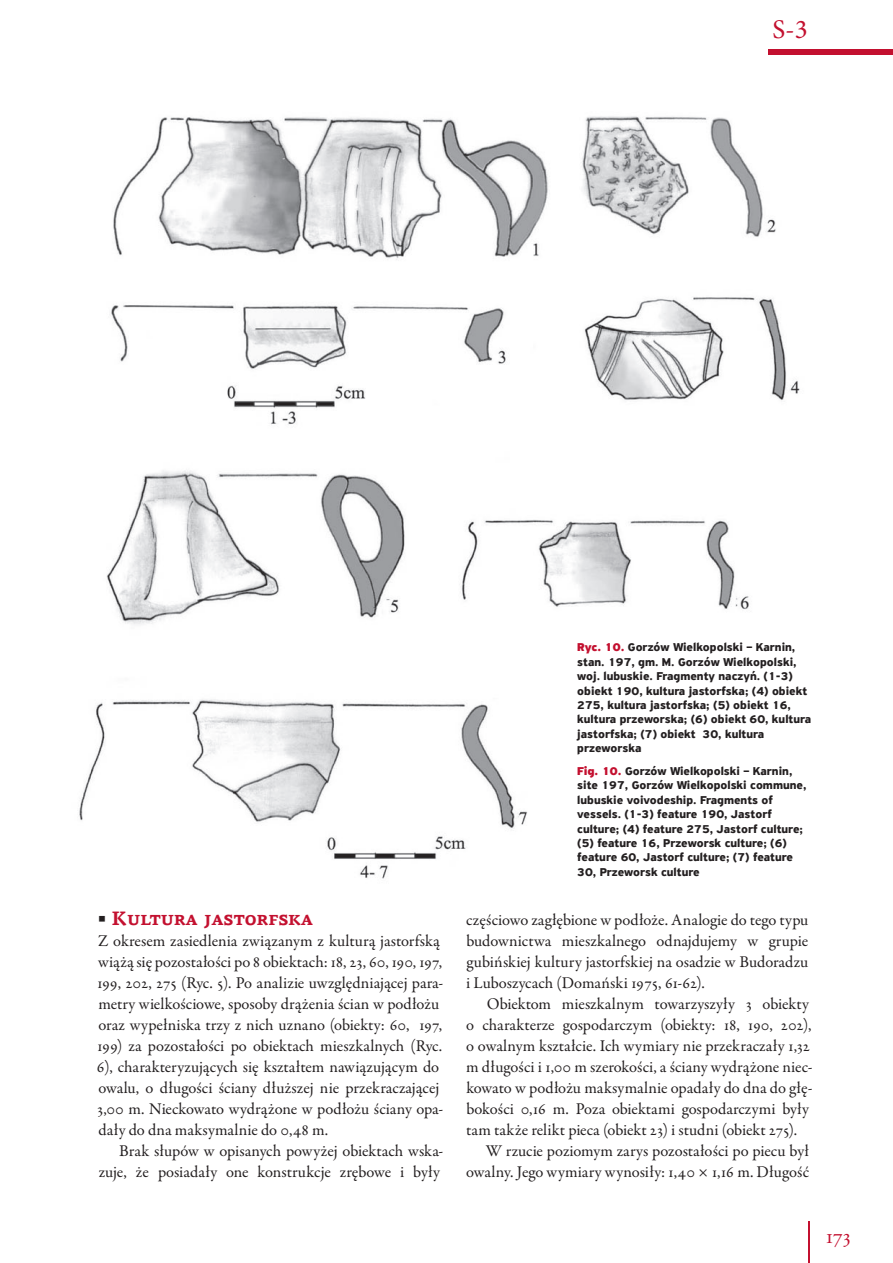
<style>
.page{position:relative;width:893px;height:1263px;background:#fff}
.page>*{position:absolute;margin:0;border:0;box-sizing:border-box;transform-origin:0 0}
.t1{font:27px "Minion Pro";color:#c3102f}
.t2{font:21px "Adobe Garamond Pro";color:#c3102f}
.t3{font:700 19.5px "PF Agora Serif Pro";color:#c3102f}
.t4{font:16.5px/21px "Garamond Premr Pro";color:#231f20}
.t5{font:700 12px/14.4px "PF Highway Sans Pro";color:#231f20}
.s1{font-weight:900;color:#c3102f}
</style>
<div class="page">
<div style="left:769px;top:49px;width:124px;height:6px;background:#c3102f"></div>
<hr style="left:808px;top:1221px;width:1px;height:42px;background:#c3102f">
<img style="left:79px;top:116px;width:721px;height:763px">
<h1 class="t1" style="left:772px;top:13px;width:37px">S-3</h1>
<p class="t3" style="left:98px;top:906px;width:216px"><sup>■</sup> Kultura jastorfska</p>
<p class="t4" style="left:96px;top:931px;width:348px">Z okresem zasiedlenia związanym z kulturą jastorfską wiążą się pozostałości po 8 obiektach: 18, 23, 60, 190, 197, 199, 202, 275 (Ryc. 5). Po analizie uwzględniającej para&shy;metry wielkościowe, sposoby drążenia ścian w podłożu oraz wypełniska trzy z nich uznano (obiekty: 60, 197, 199) za pozostałości po obiektach mieszkalnych (Ryc.<br>6), charakteryzujących się kształtem nawiązującym do owalu, o długości ściany dłuższej nie przekraczającej 3,00 m. Nieckowato wydrążone w podłożu ściany opa&shy;dały do dna maksymalnie do 0,48 m.</p>
<p class="t4" style="left:99px;top:1141px;width:346px;text-align:right">Brak słupów w opisanych powyżej obiektach wska&shy;zuje, że posiadały one konstrukcje zrębowe i były</p>
<p class="t5" style="left:577px;top:640px;width:235px"><span class="s1">Ryc. 10.</span> Gorzów Wielkopolski – Karnin, stan. 197, gm. M. Gorzów Wielkopolski, woj. lubuskie. Fragmenty naczyń. (1-3) obiekt 190, kultura jastorfska; (4) obiekt 275, kultura jastorfska; (5) obiekt 16, kultura przeworska; (6) obiekt 60, kultura jastorfska; (7) obiekt 30, kultura przeworska</p>
<p class="t5" style="left:577px;top:764px;width:231px"><span class="s1">Fig. 10.</span> Gorzów Wielkopolski – Karnin, site 197, Gorzów Wielkopolski commune, lubuskie voivodeship. Fragments of vessels. (1-3) feature 190, Jastorf culture; (4) feature 275, Jastorf culture; (5) feature 16, Przeworsk culture; (6) feature 60, Jastorf culture; (7) feature 30, Przeworsk culture</p>
<p class="t4" style="left:466px;top:910px;width:344px;text-align:justify">częściowo zagłębione w podłoże. Analogie do tego typu budownictwa mieszkalnego odnajdujemy w grupie gubińskiej kultury jastorfskiej na osadzie w Budoradzu i Luboszycach (Domański 1975, 61-62).</p>
<p class="t4" style="left:487px;top:994px;width:324px">Obiektom mieszkalnym towarzyszyły 3 obiekty</p>
<p class="t4" style="left:466px;top:1015px;width:347px">o charakterze gospodarczym (obiekty: 18, 190, 202),</p>
<p class="t4" style="left:466px;top:1036px;width:345px">o owalnym kształcie. Ich wymiary nie przekraczały 1,32</p>
<p class="t4" style="left:466px;top:1057px;width:348px">m długości i 1,00 m szerokości, a ściany wydrążone niec-</p>
<p class="t4" style="left:466px;top:1078px;width:348px">kowato w podłożu maksymalnie opadały do dna do głę-</p>
<p class="t4" style="left:466px;top:1099px;width:344px">bokości 0,16 m. Poza obiektami gospodarczymi były</p>
<p class="t4" style="left:466px;top:1120px;width:332px">tam także relikt pieca (obiekt 23) i studni (obiekt 275).</p>
<p class="t4" style="left:486px;top:1141px;width:324px">W rzucie poziomym zarys pozostałości po piecu był</p>
<p class="t4" style="left:466px;top:1162px;width:344px">owalny. Jego wymiary wynosiły: 1,40 × 1,16 m. Długość</p>
<p class="t2" style="left:826px;top:1224px;width:26px">173</p>
</div>
